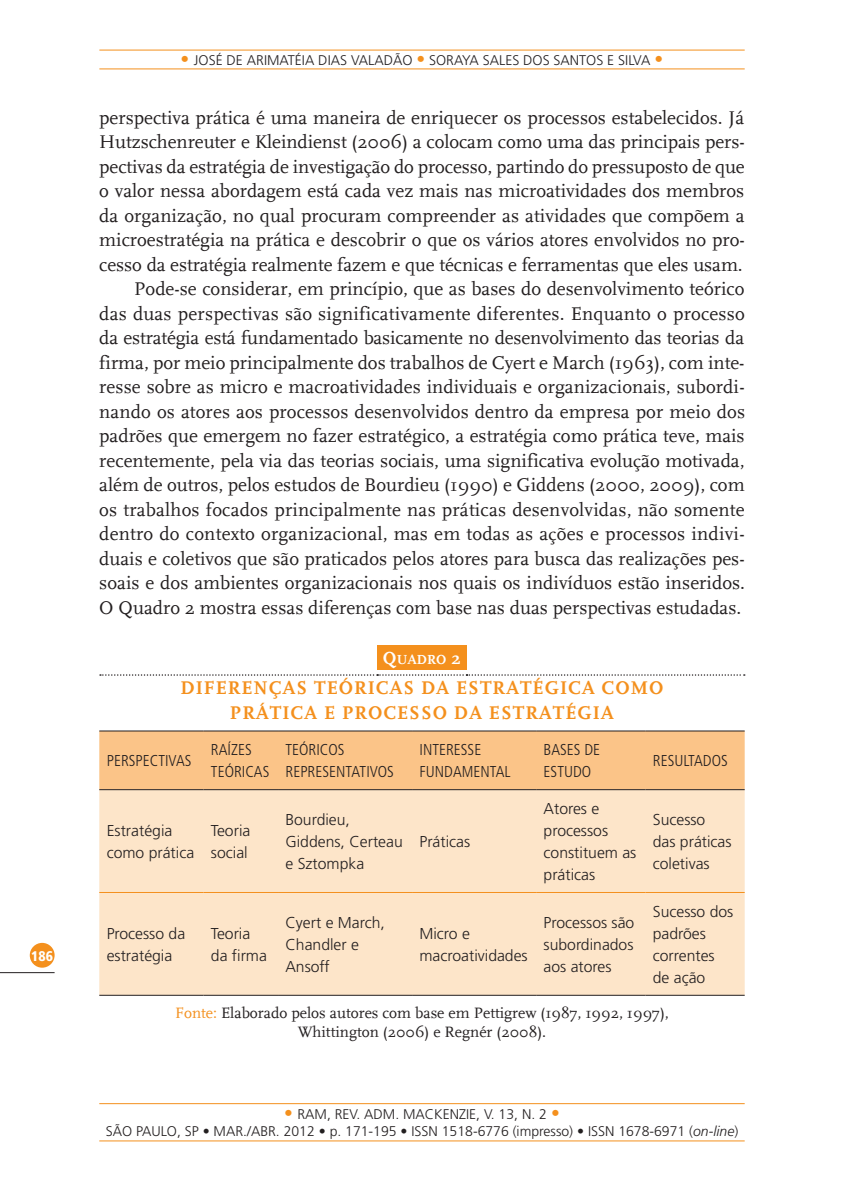
<style>
.page{position:relative;width:844px;height:1191px;background:#fff}
.page>*{position:absolute;margin:0;border:0;box-sizing:border-box;transform-origin:0 0}
.t1{font:19.25px/24.5px "FF Scala Definitive";color:#231f20;text-align:right}
.t2{font:700 19.25px/24.2px "FF Scala Definitiver";letter-spacing:.05em;color:#f4901d;text-align:center}
.t3{font:300 15.75px/22.1px "Frutiger LT Std";color:#231f20}
.t4{font:15.75px/19.2px "FF Scala Definitive";color:#231f20;text-align:center}
.t5{font:300 condensed 15.75px/22.1px "Frutiger LT Std";color:#231f20}
.t6{font:300 14px/16.8px "Frutiger LT Std";color:#231f20;text-align:center}
.t7{font:900 condensed 14px "Frutiger LT Std";color:#fff}
.t8{font:700 13.83px "FF Scala Definitiver";color:#fff}
.s1{font-size:17.5px;color:#f4901d}
.s2{font-size:18.38px}
.s3{color:#f4901d}
.s4{font-style:italic}
</style>
<div class="page">
<div style="left:30px;top:943px;width:25px;height:24px;background:#f4901d;border-radius:50%"></div>
<hr style="left:0;top:972px;width:55px;height:1px;background:#231f20">
<hr style="left:99px;top:68px;width:645px;height:1px;background:#f4901d">
<hr style="left:99px;top:50px;width:645px;height:1px;background:#f4901d">
<hr style="left:99px;top:1140px;width:645px;height:1px;background:#f4901d">
<hr style="left:99px;top:1103px;width:645px;height:1px;background:#f4901d">
<div style="left:377px;top:645px;width:89px;height:25px;background:#f4901d"></div>
<svg style="left:100px;top:674px;width:644px;height:1px"></svg>
<div style="left:99px;top:731px;width:645px;height:58px;background:#fbc488"></div>
<div style="left:99px;top:790px;width:645px;height:204px;background:#fde5c9"></div>
<hr style="left:99px;top:730px;width:104px;height:1px;background:#231f20">
<hr style="left:203px;top:730px;width:75px;height:1px;background:#231f20">
<hr style="left:278px;top:730px;width:134px;height:1px;background:#231f20">
<hr style="left:412px;top:730px;width:124px;height:1px;background:#231f20">
<hr style="left:536px;top:730px;width:109px;height:1px;background:#231f20">
<hr style="left:645px;top:730px;width:99px;height:1px;background:#231f20">
<hr style="left:99px;top:789px;width:104px;height:1px;background:#231f20">
<hr style="left:203px;top:789px;width:75px;height:1px;background:#231f20">
<hr style="left:278px;top:789px;width:134px;height:1px;background:#231f20">
<hr style="left:412px;top:789px;width:124px;height:1px;background:#231f20">
<hr style="left:536px;top:789px;width:109px;height:1px;background:#231f20">
<hr style="left:645px;top:789px;width:99px;height:1px;background:#231f20">
<hr style="left:99px;top:994px;width:104px;height:1px;background:#231f20">
<hr style="left:203px;top:994px;width:75px;height:1px;background:#231f20">
<hr style="left:278px;top:994px;width:134px;height:1px;background:#231f20">
<hr style="left:412px;top:994px;width:124px;height:1px;background:#231f20">
<hr style="left:536px;top:994px;width:109px;height:1px;background:#231f20">
<hr style="left:645px;top:994px;width:99px;height:1px;background:#231f20">
<hr style="left:99px;top:892px;width:104px;height:1px;background:#f4901d">
<hr style="left:203px;top:892px;width:75px;height:1px;background:#f4901d">
<hr style="left:278px;top:892px;width:134px;height:1px;background:#f4901d">
<hr style="left:412px;top:892px;width:124px;height:1px;background:#f4901d">
<hr style="left:536px;top:892px;width:109px;height:1px;background:#f4901d">
<hr style="left:645px;top:892px;width:99px;height:1px;background:#f4901d">
<p class="t7" style="left:31px;top:947px;width:23px">186</p>
<p class="t6" style="left:180px;top:51px;width:484px"><span class="s1">•</span> JOSÉ DE ARIMATÉIA DIAS VALADÃO <span class="s1">•</span> SORAYA SALES DOS SANTOS E SILVA <span class="s1">•</span></p>
<p class="t1" style="left:99px;top:105px;width:647px">perspectiva prática é uma maneira de enriquecer os processos estabelecidos. Já Hutzschenreuter e Kleindienst (2006) a colocam como uma das principais pers&shy;pectivas da estratégia de investigação do processo, partindo do pressuposto de que o valor nessa abordagem está cada vez mais nas microatividades dos membros da organização, no qual procuram compreender as atividades que compõem a microestratégia na prática e descobrir o que os vários atores envolvidos no pro&shy;cesso da estratégia realmente fazem e que técnicas e ferramentas que eles usam.<br>Pode-se considerar, em princípio, que as bases do desenvolvimento teórico<br>das duas perspectivas são significativamente diferentes. Enquanto o processo da estratégia está fundamentado basicamente no desenvolvimento das teorias da firma, por meio principalmente dos trabalhos de Cyert e March (1963), com inte&shy;resse sobre as micro e macroatividades individuais e organizacionais, subordi&shy;nando os atores aos processos desenvolvidos dentro da empresa por meio dos padrões que emergem no fazer estratégico, a estratégia como prática teve, mais recentemente, pela via das teorias sociais, uma significativa evolução motivada, além de outros, pelos estudos de Bourdieu (1990) e Giddens (2000, 2009), com os trabalhos focados principalmente nas práticas desenvolvidas, não somente dentro do contexto organizacional, mas em todas as ações e processos indivi&shy;duais e coletivos que são praticados pelos atores para busca das realizações pes&shy;soais e dos ambientes organizacionais nos quais os indivíduos estão inseridos.<br>O Quadro 2 mostra essas diferenças com base nas duas perspectivas estudadas.</p>
<p class="t8" style="left:383px;top:652px;width:79px"><span class="s2">Q</span>UADRO <span class="s2">2</span></p>
<p class="t2" style="left:180px;top:676px;width:484px">DIFERENÇAS TEÓRICAS DA ESTRATÉGICA COMO<br>PRÁTICA E PROCESSO DA ESTRATÉGIA</p>
<p class="t5" style="left:107px;top:750px;width:86px">PE RSPECTIVAS</p>
<p class="t5" style="left:211px;top:739px;width:60px">RAÍZES<br>TEÓRICAS</p>
<p class="t5" style="left:285px;top:739px;width:110px">TEÓRICOS<br>REPRESENTATIVOS</p>
<p class="t5" style="left:419px;top:739px;width:93px">I NTERESSE<br>FUNDAMENTAL</p>
<p class="t5" style="left:543px;top:739px;width:56px">BASES DE<br>ESTUDO</p>
<p class="t5" style="left:652px;top:750px;width:76px">RESULTADOS</p>
<p class="t3" style="left:107px;top:819px;width:89px">Estratégia como prática</p>
<p class="t3" style="left:211px;top:819px;width:41px">Teoria social</p>
<p class="t3" style="left:285px;top:808px;width:119px">Bourdieu,<br>Giddens, Certeau e Sztompka</p>
<p class="t3" style="left:419px;top:830px;width:52px">Práticas</p>
<p class="t3" style="left:543px;top:797px;width:94px">Atores e processos constituem as práticas</p>
<p class="t3" style="left:652px;top:808px;width:80px">Sucesso das práticas coletivas</p>
<p class="t3" style="left:107px;top:922px;width:80px">Processo da estratégia</p>
<p class="t3" style="left:211px;top:922px;width:57px">Teoria da firma</p>
<p class="t3" style="left:285px;top:911px;width:101px">Cyert e March,<br>Chandler e<br>Ansoff</p>
<p class="t3" style="left:419px;top:922px;width:110px">Micro e macroatividades</p>
<p class="t3" style="left:543px;top:911px;width:92px;text-align:justify">Processos são subordinados aos atores</p>
<p class="t3" style="left:652px;top:900px;width:82px">Sucesso dos padrões correntes de ação</p>
<p class="t4" style="left:175px;top:1003px;width:495px"><span class="s3">Fonte:</span> Elaborado pelos autores com base em Pettigrew (1987, 1992, 1997),<br>Whittington (2006) e Regnér (2008).</p>
<p class="t6" style="left:106px;top:1106px;width:634px"><span class="s1">•</span> RAM, REV. ADM. MACKENZIE, V. 13, N. 2 <span class="s1">•<br></span>SÃO PAULO, SP • MAR./ABR. 2012 • p. 171-195 • ISSN 1518-6776 (impresso) • ISSN 1678-6971 (<span class="s4">on-line</span>)</p>
</div>
